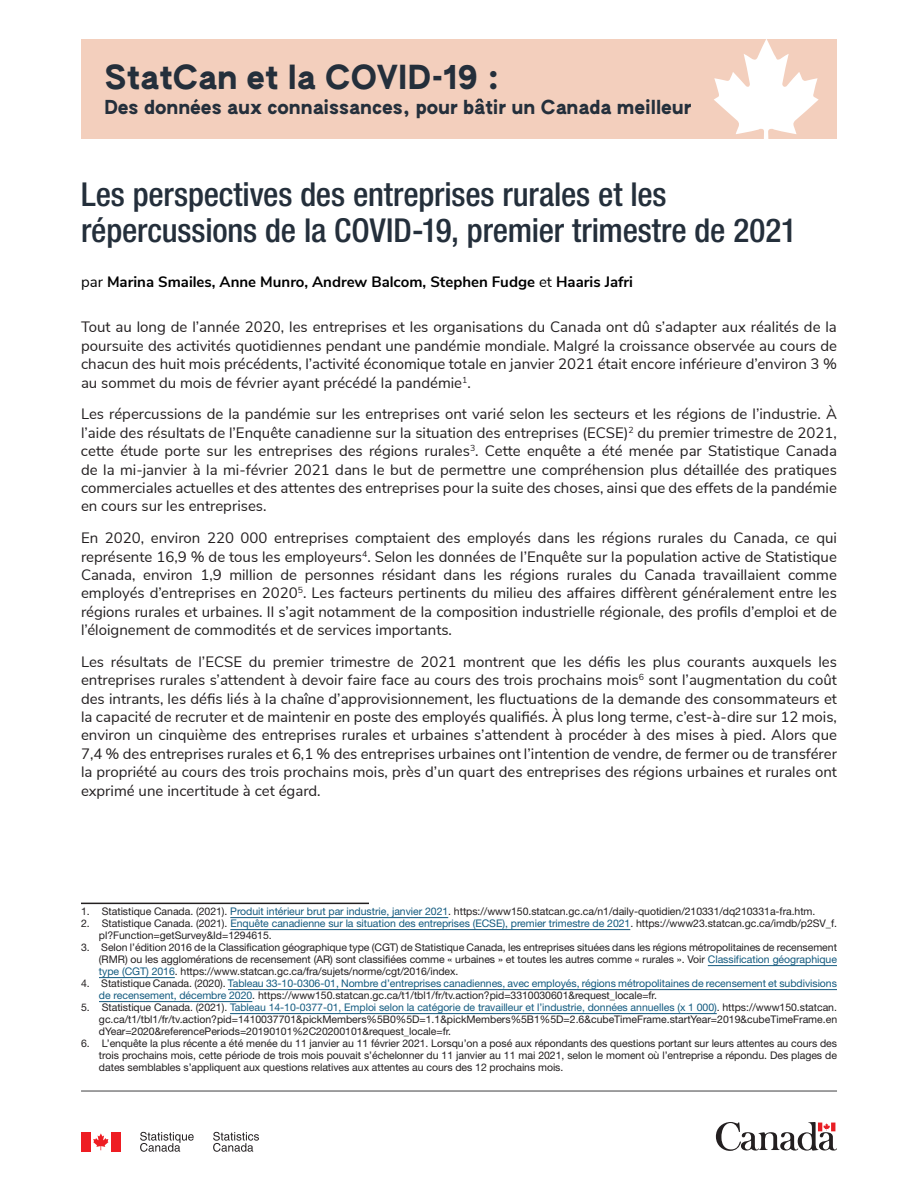
<style>
.page{position:relative;width:918px;height:1188px;background:#fff}
.page>*{position:absolute;margin:0;border:0;box-sizing:border-box;transform-origin:0 0}
.t1{font:500 condensed 33px/36px "Helvetica Neue LT Std";letter-spacing:-.005em;color:#242f3b}
.t2{font:32.25px "AUTHENTIC Sans 150";letter-spacing:-.005em;color:#242f3b}
.t3{font:18.75px "AUTHENTIC Sans 150";letter-spacing:-.005em;color:#242f3b}
.t4{font:15px/18.3px "Nunito Sans";color:#231f20;text-align:justify}
.t5{font:700 15px "Nunito Sans";color:#000}
.t6{font:10.5px/12px "Helvetica Neue LT Std";letter-spacing:-.005em;color:#231f20;text-align:justify}
.t7{font:10.5px/12px "Helvetica Neue LT Std";letter-spacing:-.005em;color:#135a7f}
.s1{font-weight:400}
.s2{color:#135a7f}
.s3{color:#231f20}
</style>
<div class="page">
<svg style="left:93px;top:1133px;width:16px;height:17px"></svg>
<div style="left:81px;top:1132px;width:10px;height:20px;background:#ee1d23"></div>
<div style="left:111px;top:1132px;width:10px;height:20px;background:#ee1d23"></div>
<svg style="left:140px;top:1132px;width:54px;height:20px"></svg>
<svg style="left:213px;top:1132px;width:46px;height:20px"></svg>
<hr style="left:81px;top:903px;width:288px;height:1px;background:#231f20">
<hr style="left:230px;top:917px;width:218px;height:1px;background:#135a7f">
<hr style="left:230px;top:929px;width:400px;height:1px;background:#135a7f">
<hr style="left:708px;top:965px;width:129px;height:1px;background:#135a7f">
<hr style="left:99px;top:977px;width:76px;height:1px;background:#135a7f">
<hr style="left:228px;top:989px;width:609px;height:1px;background:#135a7f">
<hr style="left:99px;top:1001px;width:153px;height:1px;background:#135a7f">
<hr style="left:230px;top:1013px;width:487px;height:1px;background:#135a7f">
<div style="left:81px;top:39px;width:756px;height:100px;background:#f3cfbd"></div>
<svg style="left:714px;top:39px;width:105px;height:100px"></svg>
<svg style="left:716px;top:1122px;width:121px;height:29px"></svg>
<hr style="left:81px;top:1091px;width:756px;height:1px;background:#404042">
<svg style="left:476px;top:99px;width:8px;height:3px"></svg>
<h2 class="t2" style="left:104px;top:56px;width:397px">StatCan et la COVID-19 :</h2>
<p class="t3" style="left:104px;top:95px;width:588px">Des données aux connaissances, pour batir un Canada meilleur</p>
<h1 class="t1" style="left:81px;top:176px;width:717px">Les perspectives des entreprises rurales et les répercussions de la COVID-19, premier trimestre de 2021</h1>
<p class="t5" style="left:81px;top:271px;width:554px"><span class="s1">par</span> Marina Smailes, Anne Munro, Andrew Balcom, Stephen Fudge <span class="s1">et</span> Haaris Jafri</p>
<p class="t4" style="left:81px;top:317px;width:758px">Tout au long de l’année 2020, les entreprises et les organisations du Canada ont dû s’adapter aux réalités de la poursuite des activités quotidiennes pendant une pandémie mondiale. Malgré la croissance observée au cours de chacun des huit mois précédents, l’activité économique totale en janvier 2021 était encore inférieure d’environ 3 % au sommet du mois de février ayant précédé la pandémie<sup>1</sup>.</p>
<p class="t4" style="left:81px;top:404px;width:758px">Les répercussions de la pandémie sur les entreprises ont varié selon les secteurs et les régions de l’industrie. À l’aide des résultats de l’Enquête canadienne sur la situation des entreprises (ECSE)<sup>2</sup> du premier trimestre de 2021, cette étude porte sur les entreprises des régions rurales<sup>3</sup>. Cette enquête a été menée par Statistique Canada de la mi-janvier à la mi-février 2021 dans le but de permettre une compréhension plus détaillée des pratiques commerciales actuelles et des attentes des entreprises pour la suite des choses, ainsi que des effets de la pandémie en cours sur les entreprises.</p>
<p class="t4" style="left:81px;top:528px;width:758px">En 2020, environ 220 000 entreprises comptaient des employés dans les régions rurales du Canada, ce qui représente 16,9 % de tous les employeurs<sup>4</sup>. Selon les données de l’Enquête sur la population active de Statistique Canada, environ 1,9 million de personnes résidant dans les régions rurales du Canada travaillaient comme employés d’entreprises en 2020<sup>5</sup>. Les facteurs pertinents du milieu des affaires diffèrent généralement entre les régions rurales et urbaines. Il s’agit notamment de la composition industrielle régionale, des profils d’emploi et de l’éloignement de commodités et de services importants.</p>
<p class="t4" style="left:81px;top:652px;width:758px">Les résultats de l’ECSE du premier trimestre de 2021 montrent que les défis les plus courants auxquels les entreprises rurales s’attendent à devoir faire face au cours des trois prochains mois<sup>6</sup> sont l’augmentation du coût des intrants, les défis liés à la chaîne d’approvisionnement, les fluctuations de la demande des consommateurs et la capacité de recruter et de maintenir en poste des employés qualifiés. À plus long terme, c’est-à-dire sur 12 mois, environ un cinquième des entreprises rurales et urbaines s’attendent à procéder à des mises à pied. Alors que 7,4 % des entreprises rurales et 6,1 % des entreprises urbaines ont l’intention de vendre, de fermer ou de transférer la propriété au cours des trois prochains mois, près d’un quart des entreprises des régions urbaines et rurales ont exprimé une incertitude à cet égard.</p>
<p class="t6" style="left:81px;top:905px;width:736px">1. Statistique Canada. (2021). <span class="s2">Produit intérieur brut par industrie, janvier 2021</span>. https://www150.statcan.gc.ca/n1/daily-quotidien/210331/dq210331a-fra.htm.</p>
<p class="t6" style="left:99px;top:917px;width:740px;text-indent:-18px">2. Statistique Canada. (2021). <span class="s2">Enquête canadienne sur la situation des entreprises (ECSE), premier trimestre de 2021</span>. https://www23.statcan.gc.ca/imdb/p2SV_f. pl?Function=getSurvey&amp;Id=1294615.</p>
<p class="t6" style="left:99px;top:941px;width:740px;text-indent:-18px">3. Selon l’édition 2016 de la Classification géographique type (CGT) de Statistique Canada, les entreprises situées dans les régions métropolitaines de recensement (RMR) ou les agglomérations de recensement (AR) sont classifiées comme « urbaines » et toutes les autres comme « rurales ». Voir <span class="s2">Classification géographique type (CGT) 2016</span>. https://www.statcan.gc.ca/fra/sujets/norme/cgt/2016/index.</p>
<p class="t7" style="left:99px;top:977px;width:739px;text-indent:-18px"><span class="s3">4. Statistique Canada. (2020).</span> Tableau 33-10-0306-01, Nombre d’entreprises canadiennes, avec employés, régions métropolitaines de recensement et subdivisions de recensement, décembre 2020<span class="s3">. https://www150.statcan.gc.ca/t1/tbl1/fr/tv.action?pid=3310030601&amp;request_locale=fr.</span></p>
<p class="t6" style="left:99px;top:1001px;width:740px;text-indent:-18px">5. Statistique Canada. (2021). <span class="s2">Tableau 14-10-0377-01, Emploi selon la catégorie de travailleur et l’industrie, données annuelles (x 1 000)</span>. https://www150.statcan. gc.ca/t1/tbl1/fr/tv.action?pid=1410037701&amp;pickMembers%5B0%5D=1.1&amp;pickMembers%5B1%5D=2.6&amp;cubeTimeFrame.startYear=2019&amp;cubeTimeFrame.en dYear=2020&amp;referencePeriods=20190101%2C20200101&amp;request_locale=fr.</p>
<p class="t6" style="left:99px;top:1037px;width:740px;text-indent:-18px">6. L’enquête la plus récente a été menée du 11 janvier au 11 février 2021. Lorsqu’on a posé aux répondants des questions portant sur leurs attentes au cours des trois prochains mois, cette période de trois mois pouvait s’échelonner du 11 janvier au 11 mai 2021, selon le moment où l’entreprise a répondu. Des plages de dates semblables s’appliquent aux questions relatives aux attentes au cours des 12 prochains mois.</p>
</div>
